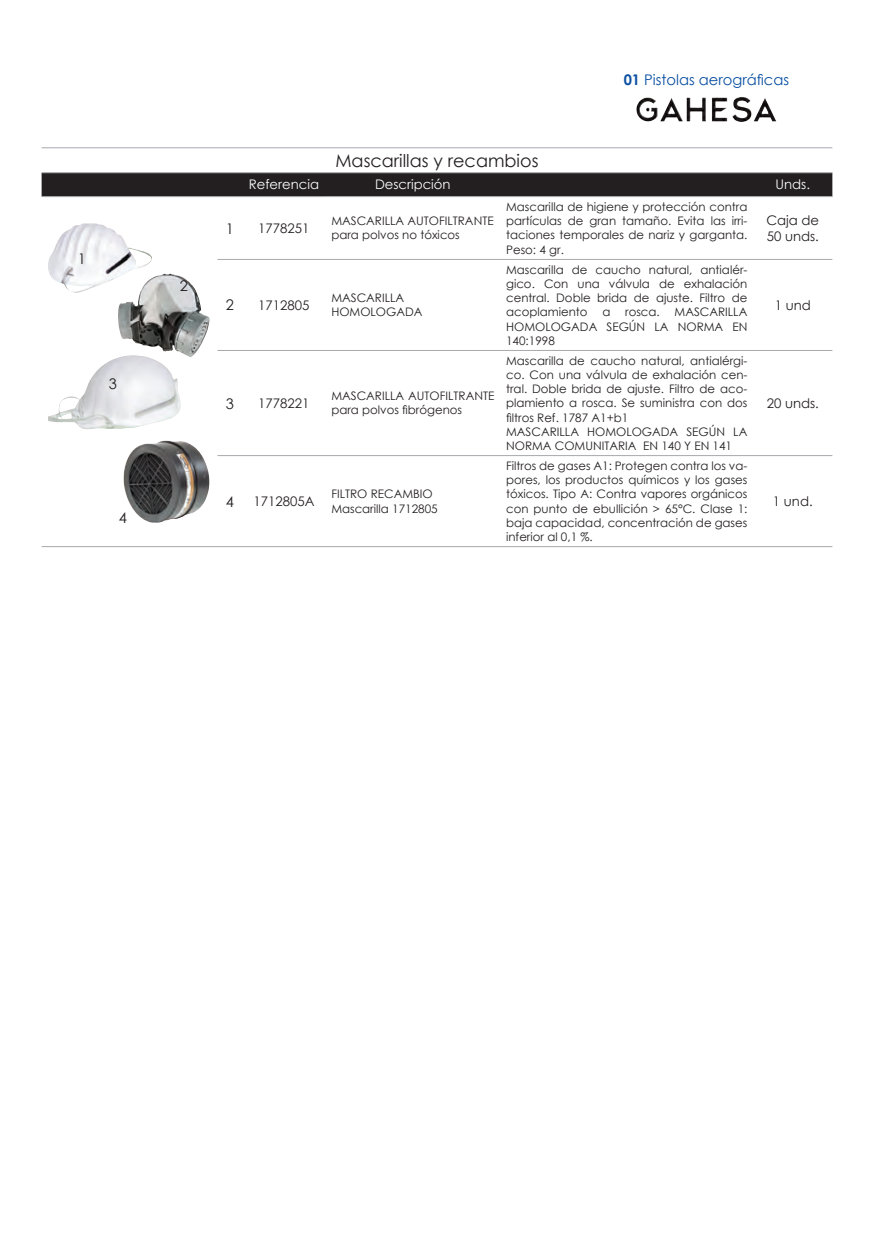
<style>
.page{position:relative;width:874px;height:1236px;background:#fff}
.page>*{position:absolute;margin:0;border:0;box-sizing:border-box;transform-origin:0 0}
.t1{font:17.68px "Century Gothic";color:#231f20}
.t2{font:14.7px "Century Gothic";color:#0a4fa2}
.t3{font:14.7px "Century Gothic";color:#231f20}
.t4{font:13.12px/15.9px "Century Gothic";color:#231f20}
.t5{font:13.12px "Century Gothic";color:#fff}
.t6{font:11.72px/14px "Century Gothic";color:#231f20}
.s1{font-weight:700}
</style>
<div class="page">
<img style="left:636px;top:97px;width:140px;height:25px">
<div style="left:42px;top:173px;width:790px;height:23px;background:#231f20"></div>
<hr style="left:42px;top:147px;width:790px;height:1px;background:#a8a9ad">
<hr style="left:42px;top:172px;width:790px;height:1px;background:#a8a9ad">
<hr style="left:42px;top:196px;width:790px;height:1px;background:#a8a9ad">
<hr style="left:217px;top:259px;width:615px;height:1px;background:#a8a9ad">
<hr style="left:217px;top:350px;width:615px;height:1px;background:#a8a9ad">
<hr style="left:217px;top:455px;width:615px;height:1px;background:#a8a9ad">
<hr style="left:42px;top:546px;width:790px;height:1px;background:#a8a9ad">
<img style="left:48px;top:357px;width:133px;height:72px">
<img style="left:123px;top:440px;width:87px;height:82px">
<img style="left:118px;top:273px;width:91px;height:84px">
<img style="left:48px;top:223px;width:104px;height:71px">
<p class="t3" style="left:78px;top:252px;width:10px">1</p>
<p class="t3" style="left:109px;top:377px;width:10px">3</p>
<p class="t3" style="left:119px;top:511px;width:10px">4</p>
<p class="t3" style="left:180px;top:279px;width:10px">2</p>
<h1 class="t1" style="left:335px;top:153px;width:204px">Mascarillas y recambios</h1>
<p class="t2" style="left:623px;top:69px;width:167px"><span class="s1">01</span> Pistolas aerográficas</p>
<p class="t5" style="left:249px;top:178px;width:72px">Referencia</p>
<p class="t5" style="left:375px;top:178px;width:77px">Descripción</p>
<p class="t5" style="left:775px;top:178px;width:36px">Unds.</p>
<p class="t3" style="left:226px;top:222px;width:10px">1</p>
<p class="t4" style="left:258px;top:221px;width:53px">1778251</p>
<p class="t6" style="left:331px;top:215px;width:164px">MASCARILLA AUTOFILTRANTE para polvos no tóxicos</p>
<p class="t3" style="left:226px;top:299px;width:10px">2</p>
<p class="t4" style="left:258px;top:298px;width:53px">1712805</p>
<p class="t6" style="left:331px;top:292px;width:93px">MASCARILLA<br>HOMOLOGADA</p>
<p class="t3" style="left:226px;top:397px;width:10px">3</p>
<p class="t4" style="left:258px;top:396px;width:53px">1778221</p>
<p class="t6" style="left:331px;top:390px;width:164px">MASCARILLA AUTOFILTRANTE para polvos fibrógenos</p>
<p class="t3" style="left:226px;top:495px;width:10px">4</p>
<p class="t4" style="left:253px;top:494px;width:62px">1712805A</p>
<p class="t6" style="left:331px;top:488px;width:108px">FILTRO RECAMBIO<br>Mascarilla 1712805</p>
<p class="t6" style="left:506px;top:201px;width:243px;text-align:justify">Mascarilla de higiene y protección contra partículas de gran tamaño. Evita las irri&shy;taciones temporales de nariz y garganta.<br>Peso: 4 gr.</p>
<p class="t6" style="left:506px;top:264px;width:243px;text-align:justify">Mascarilla de caucho natural, antialér&shy;gico. Con una válvula de exhalación central. Doble brida de ajuste. Filtro de acoplamiento</p>
<p class="t6" style="left:506px;top:306px;width:243px;text-align:justify;text-indent:168px">MASCARILLA HOMOLOGADA SEGÚN LA NORMA EN 140:1998</p>
<p class="t6" style="left:602px;top:306px;width:10px">a</p>
<p class="t6" style="left:625px;top:306px;width:36px">rosca.</p>
<p class="t6" style="left:506px;top:355px;width:243px">Mascarilla de caucho natural, antialérgi&shy;co. Con una válvula de exhalación cen&shy;tral. Doble brida de ajuste. Filtro de aco&shy;plamiento a rosca. Se suministra con dos filtros Ref. 1787 A1+b1<br>MASCARILLA HOMOLOGADA SEGÚN LA NORMA COMUNITARIA EN 140 Y EN 141</p>
<p class="t6" style="left:506px;top:460px;width:243px;text-align:justify">Filtros de gases A1: Protegen contra los va&shy;pores, los productos químicos y los gases tóxicos. Tipo A: Contra vapores orgánicos con punto de ebullición &gt; 65°C. Clase 1: baja capacidad, concentración de gases inferior al 0,1 %.</p>
<p class="t4" style="left:766px;top:213px;width:54px">Caja de<br>50 unds.</p>
<p class="t4" style="left:774px;top:298px;width:38px">1 und</p>
<p class="t4" style="left:766px;top:396px;width:54px">20 unds.</p>
<p class="t4" style="left:772px;top:494px;width:41px">1 und.</p>
</div>
